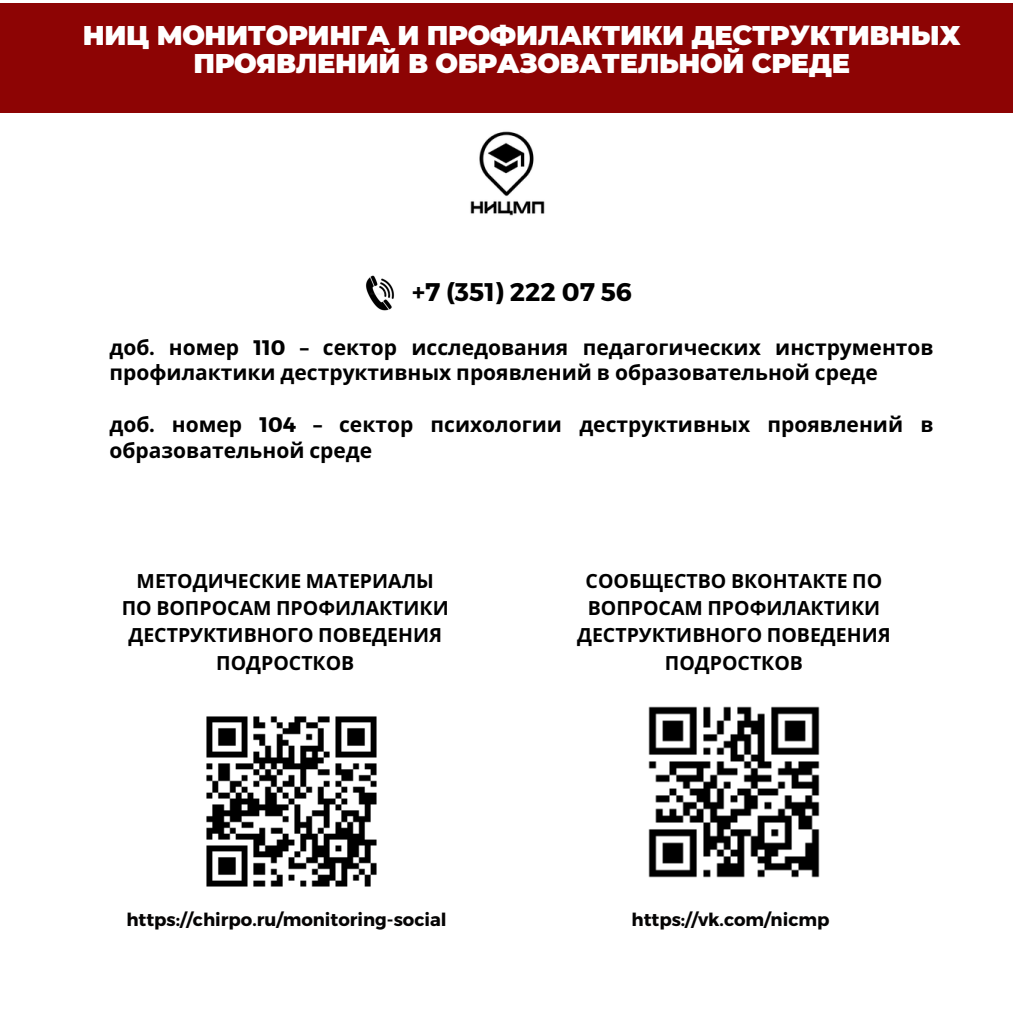
<style>
.page{position:relative;width:1013px;height:1013px;background:#fff}
.page>*{position:absolute;margin:0;border:0;box-sizing:border-box;transform-origin:0 0}
.t1{font:900 27px/28.2px "Montserrat";letter-spacing:-.015em;color:#fff;text-align:center}
.t2{font:700 25.5px "Montserrat";color:#000}
.t3{font:700 21px/25.8px "Noto Sans";color:#000}
.t4{font:700 19.5px/27px "Noto Sans";color:#000;text-align:center}
.t5{font:700 18px "Montserrat";color:#050404}
.s1{font-family:"Montserrat"}
</style>
<div class="page">
<img style="left:470px;top:131px;width:75px;height:85px">
<img style="left:648px;top:706px;width:172px;height:172px">
<div style="left:0;top:4px;width:1012px;height:109px;background:#8d0404"></div>
<img style="left:206px;top:716px;width:171px;height:171px">
<img style="left:366px;top:275px;width:28px;height:36px">
<p class="t1" style="left:83px;top:22px;width:879px">НИЦ МОНИТОРИНГА И ПРОФИЛАКТИКИ ДЕСТРУКТИВНЫХ<br>ПРОЯВЛЕНИЙ В ОБРАЗОВАТЕЛЬНОЙ СРЕДЕ</p>
<p class="t2" style="left:412px;top:275px;width:221px">+7 (351) 222 07 56</p>
<p class="t3" style="left:109px;top:333px;width:825px">доб<span class="s1">.</span> номер <span class="s1">110 –</span> сектор исследования педагогических инструментов профилактики деструктивных проявлений в образовательной среде</p>
<p class="t3" style="left:109px;top:411px;width:825px">доб<span class="s1">.</span> номер <span class="s1">104 –</span> сектор психологии деструктивных проявлений в образовательной среде</p>
<p class="t4" style="left:122px;top:567px;width:328px">МЕТОДИЧЕСКИЕ МАТЕРИАЛЫ<br>ПО ВОПРОСАМ ПРОФИЛАКТИКИ<br>ДЕСТРУКТИВНОГО ПОВЕДЕНИЯ<br>ПОДРОСТКОВ</p>
<p class="t4" style="left:577px;top:567px;width:315px">СООБЩЕСТВО ВКОНТАКТЕ ПО<br>ВОПРОСАМ ПРОФИЛАКТИКИ<br>ДЕСТРУКТИВНОГО ПОВЕДЕНИЯ<br>ПОДРОСТКОВ</p>
<p class="t5" style="left:126px;top:907px;width:322px">https://chirpo.ru/monitoring-social</p>
<p class="t5" style="left:631px;top:907px;width:199px">https://vk.com/nicmp</p>
</div>
